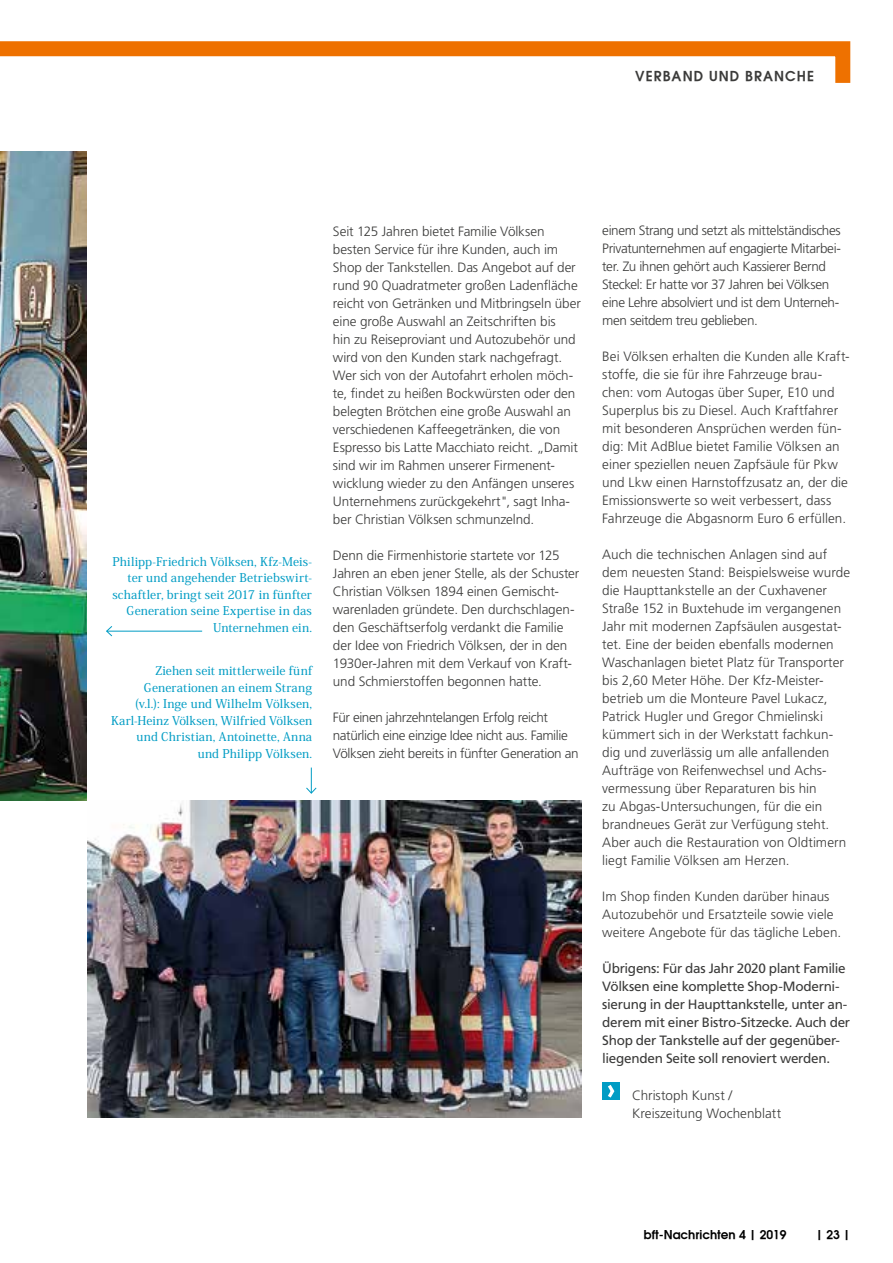
<style>
.page{position:relative;width:893px;height:1263px;background:#fff}
.page>*{position:absolute;margin:0;border:0;box-sizing:border-box;transform-origin:0 0}
.t1{font:300 13.5px/18px "Frutiger LT Pro";letter-spacing:-.005em;color:#3b3b3a}
.t2{font:300 13.5px/18px "Frutiger LT Pro";letter-spacing:-.025em;color:#3b3b3a}
.t3{font:13.5px/18px "Frutiger LT Pro";letter-spacing:-.02em;color:#3b3b3a}
.t4{font:300 13.5px/18px "Frutiger LT Pro";letter-spacing:-.03em;color:#3b3b3a}
.t5{font:600 13.5px "Avant Garde";letter-spacing:.08em;color:#3b3b3a}
.t6{font:500 12px/16.5px "Koz Min Pr 6 N";letter-spacing:.01em;color:#009cc4;text-align:right}
.t7{font:600 12px "Avant Garde";color:#000}
</style>
<div class="page">
<hr style="left:107px;top:631px;width:95px;height:1px;background:#009cc4">
<svg style="left:106px;top:626px;width:7px;height:11px"></svg>
<svg style="left:306px;top:767px;width:11px;height:27px"></svg>
<img style="left:87px;top:800px;width:494px;height:318px">
<img style="left:0;top:151px;width:87px;height:649px">
<svg style="left:0;top:41px;width:851px;height:42px"></svg>
<div style="left:602px;top:1083px;width:17px;height:17px;background:#009cc4"></div>
<svg style="left:605px;top:1082px;width:11px;height:16px"></svg>
<p class="t5" style="left:635px;top:67px;width:180px">VERBAND UND BRANCHE</p>
<p class="t6" style="left:112px;top:553px;width:201px">Philipp-Friedrich Völksen, Kfz-Meis&shy;ter und angehender Betriebswirt&shy;schaftler, bringt seit 2017 in fünfter Generation seine Expertise in das Unternehmen ein.</p>
<p class="t6" style="left:111px;top:663px;width:202px">Ziehen seit mittlerweile fünf<br>Generationen an einem Strang<br>(v.l.): Inge und Wilhelm Völksen,<br>Karl-Heinz Völksen, Wilfried Völksen und Christian, Antoinette, Anna<br>und Philipp Völksen.</p>
<p class="t1" style="left:333px;top:222px;width:250px">Seit 125 Jahren bietet Familie Völksen besten Service für ihre Kunden, auch im Shop der Tankstellen. Das Angebot auf der rund 90 Quadratmeter großen Ladenfläche reicht von Getränken und Mitbringseln über eine große Auswahl an Zeitschriften bis<br>hin zu Reiseproviant und Autozubehör und wird von den Kunden stark nachgefragt.<br>Wer sich von der Autofahrt erholen möch&shy;te, findet zu heißen Bockwürsten oder den belegten Brötchen eine große Auswahl an verschiedenen Kaffeegetränken, die von Espresso bis Latte Macchiato reicht. „Damit sind wir im Rahmen unserer Firmenent&shy;wicklung wieder zu den Anfängen unseres Unternehmens zurückgekehrt", sagt Inha&shy;ber Christian Völksen schmunzelnd.</p>
<p class="t1" style="left:333px;top:546px;width:248px">Denn die Firmenhistorie startete vor 125<br>Jahren an eben jener Stelle, als der Schuster Christian Völksen 1894 einen Gemischt&shy;warenladen gründete. Den durchschlagen&shy;den Geschäftserfolg verdankt die Familie der Idee von Friedrich Völksen, der in den 1930er-Jahren mit dem Verkauf von Kraft&shy;und Schmierstoffen begonnen hatte.</p>
<p class="t4" style="left:333px;top:708px;width:247px">Für einen jahrzehntelangen Erfolg reicht natürlich eine einzige Idee nicht aus. Familie<br>Völksen zieht bereits in fünfter Generation an</p>
<p class="t2" style="left:602px;top:222px;width:240px">einem Strang und setzt als mittelständisches Privatunternehmen auf engagierte Mitarbei&shy;ter. Zu ihnen gehört auch Kassierer Bernd Steckel: Er hatte vor 37 Jahren bei Völksen eine Lehre absolviert und ist dem Unterneh&shy;men seitdem treu geblieben.</p>
<p class="t1" style="left:602px;top:348px;width:249px">Bei Völksen erhalten die Kunden alle Kraft&shy;stoffe, die sie für ihre Fahrzeuge brau&shy;chen: vom Autogas über Super, E10 und Superplus bis zu Diesel. Auch Kraftfahrer mit besonderen Ansprüchen werden fün&shy;dig: Mit AdBlue bietet Familie Völksen an einer speziellen neuen Zapfsäule für Pkw und Lkw einen Harnstoffzusatz an, der die Emissionswerte so weit verbessert, dass Fahrzeuge die Abgasnorm Euro 6 erfüllen.</p>
<p class="t1" style="left:602px;top:546px;width:250px">Auch die technischen Anlagen sind auf dem neuesten Stand: Beispielsweise wurde die Haupttankstelle an der Cuxhavener Straße 152 in Buxtehude im vergangenen Jahr mit modernen Zapfsäulen ausgestat&shy;tet. Eine der beiden ebenfalls modernen Waschanlagen bietet Platz für Transporter bis 2,60 Meter Höhe. Der Kfz-Meister&shy;betrieb um die Monteure Pavel Lukacz, Patrick Hugler und Gregor Chmielinski kümmert sich in der Werkstatt fachkun&shy;dig und zuverlässig um alle anfallenden Aufträge von Reifenwechsel und Achs&shy;vermessung über Reparaturen bis hin<br>zu Abgas-Untersuchungen, für die ein brandneues Gerät zur Verfügung steht.<br>Aber auch die Restauration von Oldtimern liegt Familie Völksen am Herzen.</p>
<p class="t1" style="left:602px;top:888px;width:240px">Im Shop finden Kunden darüber hinaus<br>Autozubehör und Ersatzteile sowie viele weitere Angebote für das tägliche Leben.</p>
<p class="t3" style="left:602px;top:960px;width:249px">Übrigens: Für das Jahr 2020 plant Familie Völksen eine komplette Shop-Moderni&shy;sierung in der Haupttankstelle, unter an&shy;derem mit einer Bistro-Sitzecke. Auch der Shop der Tankstelle auf der gegenüber&shy;liegenden Seite soll renoviert werden.</p>
<p class="t1" style="left:632px;top:1086px;width:151px">Christoph Kunst /<br>Kreiszeitung Wochenblatt</p>
<p class="t7" style="left:644px;top:1227px;width:144px">bft-Nachrichten 4 | 2019</p>
<p class="t7" style="left:816px;top:1227px;width:36px">| 23 |</p>
</div>
